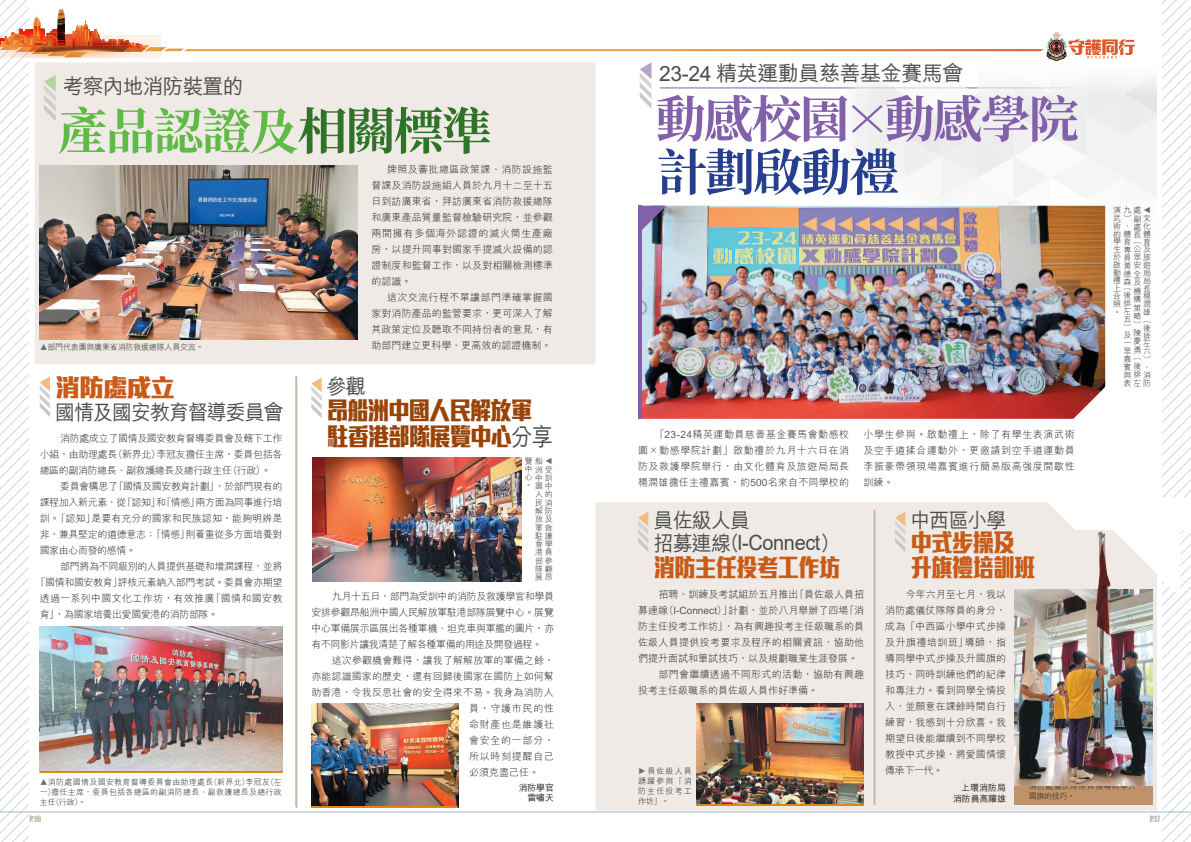
<style>
.page{position:relative;width:1191px;height:842px;background:#fff}
.page>*{position:absolute;margin:0;border:0;box-sizing:border-box;transform-origin:0 0}
.t1{font:700 50px "Source Han Serif TC";letter-spacing:-.04em;color:#60bb46}
.t2{font:700 50px "Source Han Serif TC";letter-spacing:-.04em;color:#8361aa}
.t3{font:700 50px "Source Han Serif TC";letter-spacing:-.04em;color:#253f8e}
.t4{font:800 25px/26.6px "M Stiff Hei HK";letter-spacing:-.06em;color:#994307;scale:.87 1}
.t5{font:800 25px/24.3px "M Stiff Hei HK";letter-spacing:-.05em;color:#c85b18;scale:.87 1}
.t6{font:800 25px "M Stiff Hei HK";letter-spacing:-.05em;color:#c85b18}
.t7{font:500 21px/21.7px "M Hei HK";letter-spacing:-.05em;color:#4b4c4d;scale:.95 1}
.t8{font:500 21px "M Hei HK";letter-spacing:-.02em;color:#4b4c4d}
.t9{font:500 21px "M Hei HK";letter-spacing:-.05em;color:#4b4c4d}
.t10{font:300 10px/16px "M Hei HK";letter-spacing:.005em;color:#231f20;text-align:justify}
.t11{font:300 10px/16px "M Hei HK";letter-spacing:-.035em;color:#231f20;text-align:right}
.t12{font:300 10px "M Hei HK";letter-spacing:-.04em;color:#231f20}
.t13{font:300 10px "M Hei HK";letter-spacing:.06em;color:#231f20}
.t14{font:300 10px/16px "M Hei HK";letter-spacing:.03em;color:#231f20}
.t15{font:300 10px "M Hei HK";letter-spacing:-.03em;color:#231f20}
.t16{font:300 10px "M Hei HK";letter-spacing:.045em;color:#231f20}
.t17{font:500 9px "M Hei HK";letter-spacing:-.025em;color:#231f20}
.t18{font:300 8px/8.3px "M Hei HK";letter-spacing:.03em;color:#231f20}
.t19{font:300 8px "M Hei HK";letter-spacing:-.025em;color:#231f20}
.t20{font:8px "Impact";color:#c0baab;scale:1.05 1}
.t21{font:300 8px "M Hei HK";color:#6c6d70}
.s1{font-size:45px}
.s2{color:#2e7326}
.s3{color:#6c6d70}
.s4{font-family:"M Hei HK";font-weight:500;color:#4b4c4d}
.s5{font-family:"Arial";font-weight:400}
</style>
<div class="page">
<div style="left:595px;top:502px;width:562px;height:308px;background:#efeae5"></div>
<img style="left:0;top:0;width:28px;height:842px">
<img style="left:1162px;top:0;width:29px;height:842px">
<hr style="left:0;top:812px;width:1191px;height:1px;background:#a7b6be">
<div style="left:1014px;top:753px;width:138px;height:52px;background:#bf9269"></div>
<div style="left:35px;top:246px;width:560px;height:118px;background:#efeae5"></div>
<svg style="left:1041px;top:502px;width:34px;height:28px"></svg>
<svg style="left:1108px;top:530px;width:72px;height:67px"></svg>
<div style="left:1075px;top:498px;width:116px;height:32px;background:#fff"></div>
<svg style="left:40px;top:376px;width:10px;height:41px"></svg>
<img style="left:40px;top:626px;width:242px;height:145px">
<hr style="left:40px;top:771px;width:242px;height:2px;background:#df8619">
<svg style="left:311px;top:378px;width:11px;height:40px"></svg>
<img style="left:312px;top:457px;width:209px;height:125px">
<img style="left:311px;top:704px;width:147px;height:102px">
<hr style="left:311px;top:806px;width:147px;height:2px;background:#df8619">
<img style="left:40px;top:246px;width:318px;height:93px">
<svg style="left:295px;top:375px;width:3px;height:433px"></svg>
<img style="left:641px;top:246px;width:464px;height:173px">
<hr style="left:638px;top:206px;width:3px;height:213px;background:#8361aa">
<svg style="left:0;top:9px;width:1157px;height:237px"></svg>
<svg style="left:638px;top:512px;width:10px;height:40px"></svg>
<svg style="left:895px;top:512px;width:10px;height:40px"></svg>
<img style="left:1014px;top:590px;width:138px;height:196px">
<img style="left:1095px;top:531px;width:15px;height:105px">
<svg style="left:873px;top:509px;width:3px;height:297px"></svg>
<img style="left:697px;top:703px;width:166px;height:101px">
<hr style="left:697px;top:804px;width:166px;height:2px;background:#df8619">
<p class="t8" style="left:659px;top:58px;width:306px">23-24 精英運動員慈善基金賽馬會</p>
<p class="t2" style="left:655px;top:91px;width:424px">動感校園<span class="s1">×</span>動感學院</p>
<p class="t3" style="left:657px;top:144px;width:243px">計劃啟動禮</p>
<p class="t9" style="left:63px;top:71px;width:182px">考察內地消防裝置的</p>
<p class="t1" style="left:57px;top:103px;width:436px">產品認證及<span class="s2">相關標準</span></p>
<p class="t10" style="left:371px;top:161px;width:183px;text-indent:16px">牌照及審批總區政策課、消防設施監督課及消防設施組人員於九月十二至十五日到訪廣東省，拜訪廣東省消防救援總隊和廣東產品質量監督檢驗研究院，並參觀兩間擁有多個海外認證的滅火筒生產廠房，以提升同事對國家手提滅火設備的認證制度和監督工作，以及對相關檢測標準的認識。</p>
<p class="t10" style="left:371px;top:289px;width:183px;text-indent:16px">這次交流行程不單讓部門準確掌握國家對消防產品的監管要求，更可深入了解其政策定位及聽取不同持份者的意見，有助部門建立更科學、更高效的認證機制。</p>
<p class="t18" style="left:1113px;top:202px;width:29px;line-height:15.7px">演九處術、</p>
<p class="t18" style="left:1113px;top:230px;width:39px;line-height:7.7px">的體<br>學育<br>生專公及於</p>
<p class="t18" style="left:1113px;top:268px;width:9px;line-height:7.8px;text-align:justify">動禮上合照。</p>
<p class="t21" style="left:1141px;top:214px;width:9px;rotate:-90deg">▲</p>
<p class="t18" style="left:1143px;top:214px;width:9px;line-height:7.8px;text-align:justify;text-indent:-30px">武）副文化體育</p>
<p class="t18" style="left:1113px;top:253px;width:39px;line-height:7.8px;text-align:right">眾旅<br>啟黃安遊局<br>局<br>長<br>楊<br>潤<br>雄<br>（<br>後<br>排<br>左<br>六<br>）</p>
<p class="t18" style="left:1123px;top:370px;width:29px;line-height:8px">與排消表左防</p>
<p class="t18" style="left:1133px;top:223px;width:9px">處長</p>
<p class="t18" style="left:1133px;top:236px;width:9px">（</p>
<p class="t18" style="left:1123px;top:250px;width:19px;line-height:15.9px">員<br>德全</p>
<p class="t18" style="left:1123px;top:278px;width:19px">森及</p>
<p class="t18" style="left:1123px;top:283px;width:26px;line-height:7.9px">（<br>後<br>排<br>左<br>五<br>）<br>及<br>一<br>眾<br>嘉<br>賓後、</p>
<p class="t18" style="left:1133px;top:286px;width:9px;text-align:justify">機構策略）陳慶勇（</p>
<p class="t19" style="left:40px;top:342px;width:166px"><span class="s3">▲</span>部門代表團與廣東省消防救援總隊人員交流。</p>
<p class="t6" style="left:55px;top:368px;width:122px">消防處成立</p>
<p class="t7" style="left:327px;top:374px;width:42px">參觀</p>
<p class="t4" style="left:327px;top:395px;width:262px">昂船洲中國人民解放軍駐香港部隊展覽中心<span class="s4">分享</span></p>
<p class="t7" style="left:55px;top:400px;width:242px">國情及國安教育督導委員會</p>
<p class="t11" style="left:60px;top:430px;width:224px">消防處成立了國情及國安教育督導委員會及轄下工作</p>
<p class="t11" style="left:40px;top:446px;width:244px">小組，由助理處長（新界北）李冠友擔任主席，委員包括各</p>
<p class="t12" style="left:40px;top:463px;width:233px">總區的副消防總長、副救護總長及總行政主任（行政）。</p>
<p class="t12" style="left:60px;top:479px;width:224px">委員會構思了「國情及國安教育計劃」，於部門現有的</p>
<p class="t12" style="left:40px;top:495px;width:244px">課程加入新元素，從「認知」和「情感」兩方面為同事進行培</p>
<p class="t10" style="left:40px;top:510px;width:244px">訓。「認知」是要有充分的國家和民族認知，能夠明辨是</p>
<p class="t11" style="left:40px;top:526px;width:244px">非，兼具堅定的道德意志；「情感」則着重從多方面培養對</p>
<p class="t12" style="left:40px;top:543px;width:98px">國家由心而發的感情。</p>
<p class="t11" style="left:36px;top:558px;width:248px">部門將為不同級別的人員提供基礎和增潤課程，並將<br>「國情和國安教育」評核元素納入部門考試。委員會亦期望</p>
<p class="t14" style="left:40px;top:590px;width:244px">透過一系列中國文化工作坊，有效推廣「國情和國安教</p>
<p class="t12" style="left:40px;top:607px;width:180px">育」，為國家培養出愛國愛港的消防部隊。</p>
<p class="t16" style="left:654px;top:427px;width:196px">「23-24精英運動員慈善基金賽馬會動感校</p>
<p class="t13" style="left:863px;top:427px;width:213px">小學生參與。啟動禮上，除了有學生表演武術</p>
<p class="t13" style="left:638px;top:443px;width:213px">園×動感學院計劃」啟動禮於九月十六日在消</p>
<p class="t13" style="left:863px;top:443px;width:213px">及空手道揉合運動外，更邀請到空手道運動員</p>
<p class="t13" style="left:638px;top:459px;width:213px">防及救護學院舉行，由文化體育及旅遊局局長</p>
<p class="t13" style="left:863px;top:459px;width:213px">李振豪帶領現場嘉賓進行簡易版高強度間歇性</p>
<p class="t10" style="left:638px;top:474px;width:213px">楊潤雄擔任主禮嘉賓，約500名來自不同學校的</p>
<p class="t10" style="left:863px;top:474px;width:32px">訓練。</p>
<p class="t7" style="left:653px;top:508px;width:198px">員佐級人員<br>招募連線（<span class="s5">I-Connect</span>）</p>
<p class="t5" style="left:653px;top:553px;width:216px">消防主任投考工作坊</p>
<p class="t10" style="left:638px;top:586px;width:228px;text-indent:20px">招聘、訓練及考試組於五月推出「員佐級人員招募連線（I-Connect）」計劃，並於八月舉辦了四場「消防主任投考工作坊」，為有興趣投考主任級職系的員佐級人員提供投考要求及程序的相關資訊，協助他們提升面試和筆試技巧，以及規劃職業生涯發展。</p>
<p class="t14" style="left:638px;top:666px;width:228px;text-indent:20px">部門會繼續透過不同形式的活動，協助有興趣投考主任級職系的員佐級人員作好準備。</p>
<p class="t18" style="left:525px;top:453px;width:19px;line-height:15.6px">覽船心</p>
<p class="t18" style="left:525px;top:480px;width:6px">。</p>
<p class="t21" style="left:543px;top:465px;width:9px;rotate:-90deg">▲</p>
<p class="t18" style="left:535px;top:465px;width:19px;text-indent:-10px">中洲受中訓國中人的民消解防放及軍救駐護香學港員部參隊觀展昂</p>
<p class="t7" style="left:910px;top:508px;width:102px">中西區小學</p>
<p class="t5" style="left:910px;top:529px;width:145px">中式步操及升旗禮培訓班</p>
<p class="t10" style="left:885px;top:586px;width:122px;text-indent:20px">今年六月至七月，我以消防處儀仗隊隊員的身分，成為「中西區小學中式步操及升旗禮培訓班」導師，指導同學中式步操及升國旗的技巧，同時訓練他們的紀律和專注力。看到同學全情投入，並願意在課餘時間自行練習，我感到十分欣喜。我期望日後能繼續到不同學校教授中式步操，將愛國情懷</p>
<p class="t18" style="left:1028px;top:782px;width:109px">消防處儀仗隊隊員指導同學升</p>
<p class="t11" style="left:332px;top:588px;width:224px">九月十五日，部門為受訓中的消防及救護學官和學員</p>
<p class="t15" style="left:311px;top:605px;width:244px">安排參觀昂船洲中國人民解放軍駐港部隊展覽中心。展覽</p>
<p class="t15" style="left:311px;top:621px;width:244px">中心軍備展示區展出各種軍機、坦克車與軍艦的圖片，亦</p>
<p class="t12" style="left:311px;top:637px;width:232px">有不同影片讓我清楚了解各種軍備的用途及開發過程。</p>
<p class="t10" style="left:332px;top:652px;width:224px">這次參觀機會難得，讓我了解解放軍的軍備之餘，</p>
<p class="t10" style="left:311px;top:668px;width:244px">亦能認識國家的歷史，還有回歸後國家在國防上如何幫</p>
<p class="t10" style="left:469px;top:684px;width:87px;text-indent:-158px">助香港，令我反思社會的安全得來不易。我身為消防人員，守護市民的性命財產也是維護社會安全的一部分，所以時刻提醒自己</p>
<p class="t10" style="left:469px;top:764px;width:71px">必須克盡己任。</p>
<p class="t18" style="left:647px;top:767px;width:46px">員佐級人員</p>
<p class="t10" style="left:885px;top:762px;width:59px">傳承下一代。</p>
<p class="t21" style="left:647px;top:767px;width:9px;rotate:90deg">▲</p>
<p class="t18" style="left:638px;top:777px;width:55px">踴躍參與「消</p>
<p class="t18" style="left:40px;top:777px;width:244px;line-height:10px"><span class="s3">▲</span>消防處國情及國安教育督導委員會由助理處長（新界北）李冠友（左一）擔任主席，委員包括各總區的副消防總長、副救護總長及總行政</p>
<p class="t17" style="left:519px;top:781px;width:37px">消防學官</p>
<p class="t18" style="left:638px;top:787px;width:55px">防主任投考工</p>
<p class="t17" style="left:961px;top:781px;width:47px">上環消防局</p>
<p class="t17" style="left:527px;top:791px;width:28px">雷嘯天</p>
<p class="t18" style="left:1028px;top:792px;width:48px">國旗的技巧。</p>
<p class="t18" style="left:40px;top:797px;width:48px">主任（行政）。</p>
<p class="t18" style="left:638px;top:797px;width:33px">作坊」。</p>
<p class="t17" style="left:953px;top:792px;width:54px">消防員高耀雄</p>
<p class="t20" style="left:30px;top:813px;width:13px">P.16</p>
<p class="t20" style="left:1149px;top:813px;width:12px">P.17</p>
</div>
